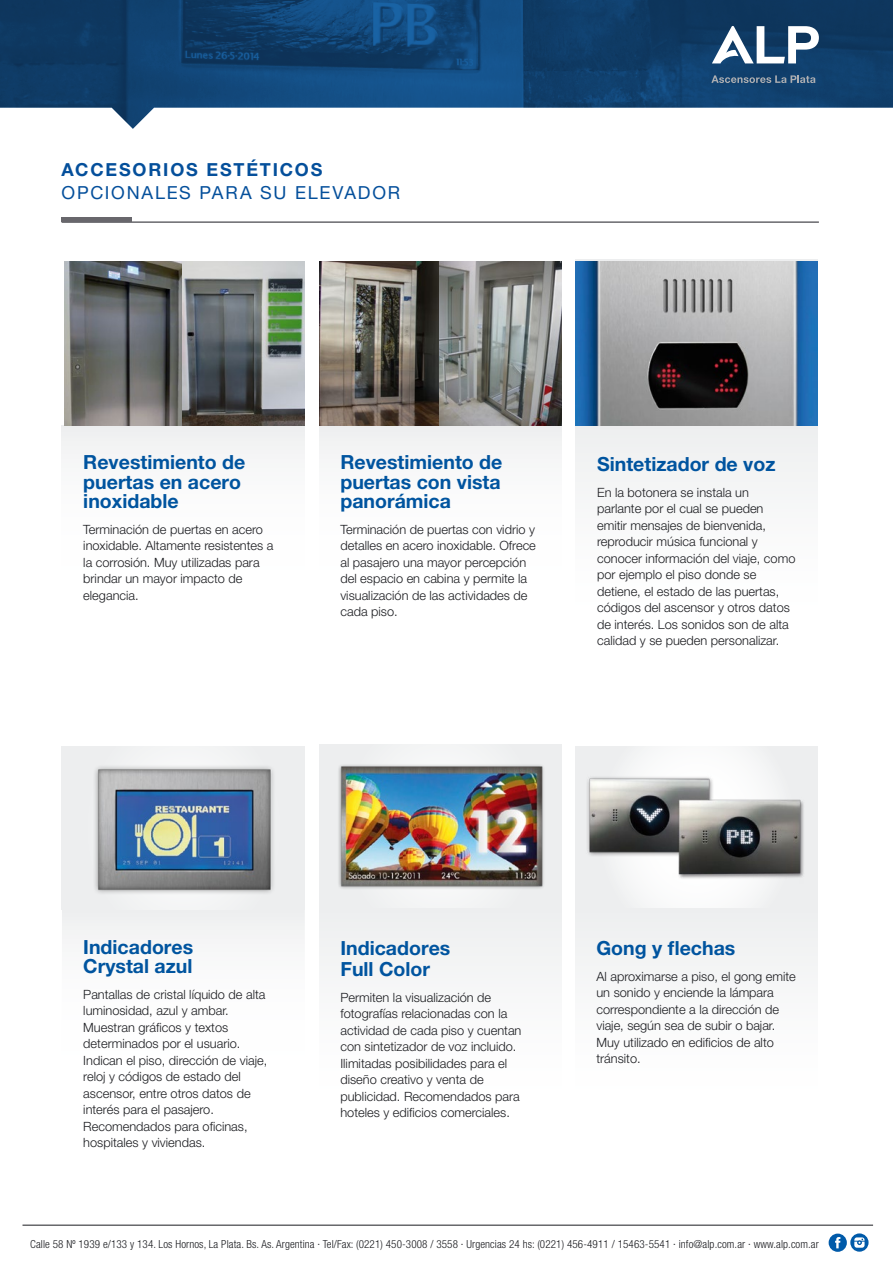
<style>
.page{position:relative;width:893px;height:1263px;background:#fff}
.page>*{position:absolute;margin:0;border:0;box-sizing:border-box;transform-origin:0 0}
.t1{font:700 19.5px/19.5px "Helvetica Neue LT Pro";color:#00549f}
.t2{font:18px "Helvetica Neue LT Pro";letter-spacing:.095em;color:#044f9b}
.t3{font:700 18px "Helvetica Neue LT Pro";letter-spacing:.1em;color:#044f9b}
.t4{font:300 12.75px/16.5px "Helvetica Neue LT Pro";color:#1b1c20}
.t5{font:300 condensed 11.1px "Helvetica Neue LT Pro";letter-spacing:.01em;color:#1b1c20}
</style>
<div class="page">
<div style="left:575px;top:746px;width:243px;height:164px;background:linear-gradient(to right,#f3f4f5,#f3f4f5)"></div>
<div style="left:575px;top:908px;width:243px;height:195px;background:#f8f8f9"></div>
<div style="left:62px;top:746px;width:243px;height:164px;background:#edeeef"></div>
<img style="left:95px;top:767px;width:179px;height:126px">
<div style="left:575px;top:424px;width:243px;height:195px;background:#f8f8f9"></div>
<img style="left:64px;top:261px;width:240px;height:164px">
<svg style="left:0;top:0;width:893px;height:129px"></svg>
<svg style="left:711px;top:75px;width:104px;height:8px"></svg>
<svg style="left:712px;top:26px;width:107px;height:37px"></svg>
<img style="left:319px;top:261px;width:243px;height:164px">
<div style="left:319px;top:744px;width:243px;height:164px;background:#edeeef"></div>
<img style="left:586px;top:764px;width:218px;height:129px">
<div style="left:319px;top:908px;width:243px;height:195px;background:#f8f8f9"></div>
<hr style="left:62px;top:221px;width:757px;height:2px;background:#68676c">
<hr style="left:62px;top:218px;width:70px;height:4px;background:#68676c">
<img style="left:338px;top:765px;width:206px;height:124px">
<img style="left:575px;top:261px;width:243px;height:164px">
<hr style="left:23px;top:1225px;width:850px;height:1px;background:#1b1c20">
<svg style="left:829px;top:1233px;width:39px;height:19px"></svg>
<h2 class="t3" style="left:62px;top:159px;width:262px">ACCESORIOS ESTÉTICOS</h2>
<h2 class="t2" style="left:62px;top:181px;width:340px">OPCIONALES PARA SU ELEVADOR</h2>
<h1 class="t1" style="left:83px;top:452px;width:164px">Revestimiento de puertas en acero inoxidable</h1>
<p class="t4" style="left:83px;top:521px;width:192px">Terminación de puertas en acero inoxidable. Altamente resistentes a la corrosión. Muy utilizadas para brindar un mayor impacto de elegancia.</p>
<h1 class="t1" style="left:340px;top:452px;width:164px;text-align:justify">Revestimiento de puertas con vista panorámica</h1>
<p class="t4" style="left:340px;top:521px;width:197px">Terminación de puertas con vidrio y detalles en acero inoxidable. Ofrece al pasajero una mayor percepción del espacio en cabina y permite la visualización de las actividades de cada piso.</p>
<h1 class="t1" style="left:597px;top:454px;width:180px">Sintetizador de voz</h1>
<p class="t4" style="left:597px;top:483px;width:200px">En la botonera se instala un parlante por el cual se pueden emitir mensajes de bienvenida, reproducir música funcional y conocer información del viaje, como por ejemplo el piso donde se detiene, el estado de las puertas, códigos del ascensor y otros datos de interés. Los sonidos son de alta calidad y se pueden personalizar.</p>
<h1 class="t1" style="left:83px;top:937px;width:111px">Indicadores<br>Crystal azul</h1>
<p class="t4" style="left:83px;top:986px;width:185px">Pantallas de cristal líquido de alta luminosidad, azul y ambar.<br>Muestran gráficos y textos determinados por el usuario.<br>Indican el piso, dirección de viaje, reloj y códigos de estado del ascensor, entre otros datos de interés para el pasajero.<br>Recomendados para oficinas, hospitales y viviendas.</p>
<h1 class="t1" style="left:340px;top:937px;width:111px;line-height:21px">Indicadores<br>Full Color</h1>
<p class="t4" style="left:340px;top:989px;width:183px">Permiten la visualización de fotografías relacionadas con la actividad de cada piso y cuentan con sintetizador de voz incluido.<br>Ilimitadas posibilidades para el diseño creativo y venta de publicidad. Recomendados para hoteles y edificios comerciales.</p>
<h1 class="t1" style="left:596px;top:938px;width:140px">Gong y flechas</h1>
<p class="t4" style="left:596px;top:968px;width:201px">Al aproximarse a piso, el gong emite un sonido y enciende la lámpara correspondiente a la dirección de viaje, según sea de subir o bajar.<br>Muy utilizado en edificios de alto tránsito.</p>
<p class="t5" style="left:30px;top:1237px;width:790px">Calle 58 Nº 1939 e/133 y 134. Los Hornos, La Plata. Bs. As. Argentina · Tel/Fax: (0221) 450-3008 / 3558 · Urgencias 24 hs: (0221) 456-4911 / 15463-5541 · info@alp.com.ar · www.alp.com.ar</p>
</div>
